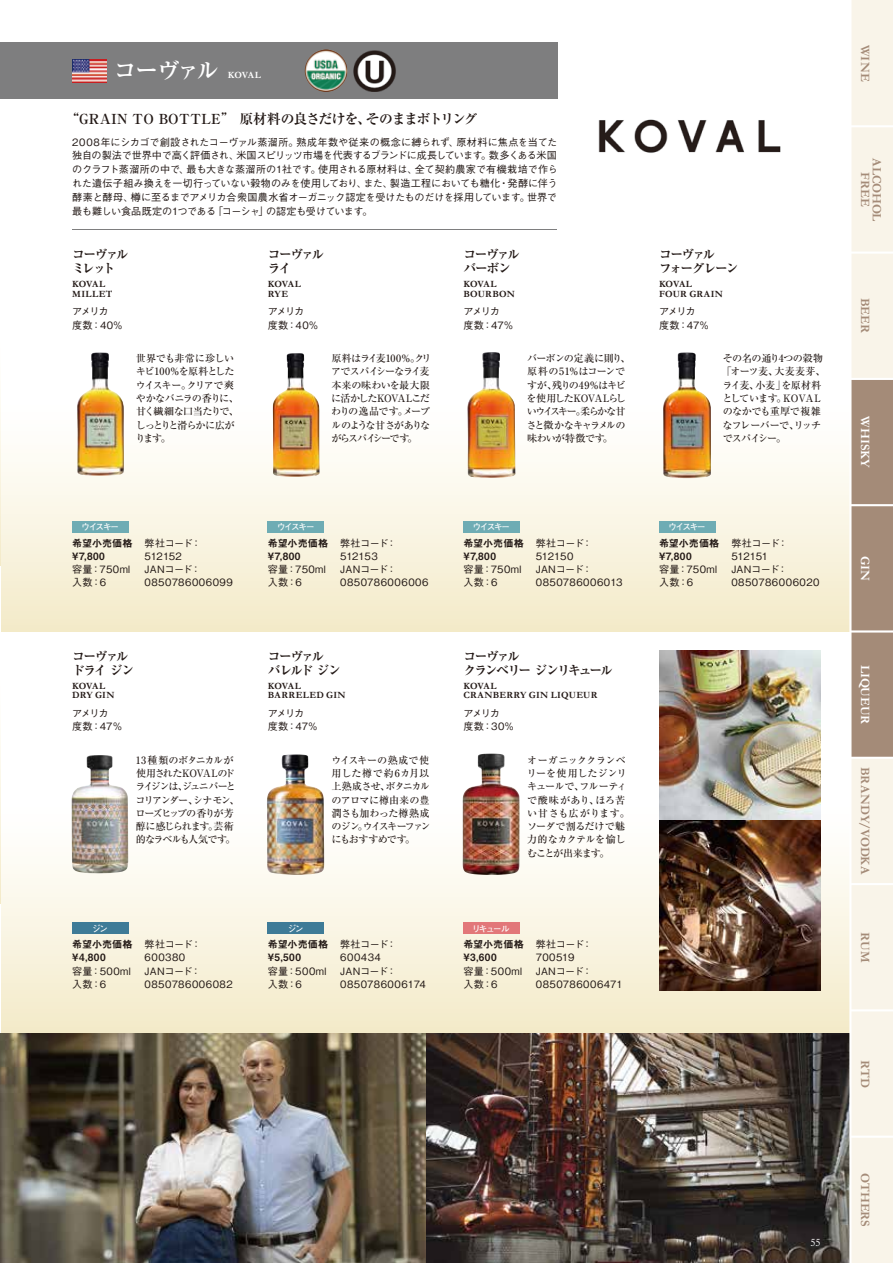
<style>
.page{position:relative;width:893px;height:1263px;background:#fff}
.page>*{position:absolute;margin:0;border:0;box-sizing:border-box;transform-origin:0 0}
.t1{font:700 23.4px "Ryumin Pro";letter-spacing:-.115em;color:#fff}
.t2{font:700 13.8px "Ryumin Pro";letter-spacing:-.02em;color:#221815}
.t3{font:700 expanded 12.75px/13.8px "Ryumin Pro";letter-spacing:-.13em;color:#221815}
.t4{font:700 12.75px/11.7px "Garamond";letter-spacing:-.005em;color:#a48b78;text-align:center}
.t5{font:700 12.75px "Garamond";letter-spacing:-.015em;color:#fff}
.t6{font:700 expanded 12.75px/13.8px "Ryumin Pro";letter-spacing:-.15em;color:#221815}
.t7{font:10.65px "Ro Garamond";color:#fff}
.t8{font:500 10.05px/13.4px "Gothic BBB Pro";letter-spacing:.015em;color:#221815}
.t9{font:500 10.05px/13.4px "Ryumin Pro";letter-spacing:-.07em;color:#221815}
.t10{font:10.05px/13.4px "Midashi Go Pr 6 MB31";letter-spacing:.005em;color:#221815}
.t11{font:500 10.05px/13.4px "Ryumin Pro";letter-spacing:-.11em;color:#221815}
.t12{font:500 10.05px/13.4px "Ryumin Pro";letter-spacing:-.025em;color:#221815}
.t13{font:500 10.05px/13.4px "Gothic BBB Pro";letter-spacing:.045em;color:#221815}
.t14{font:700 9.6px/9.6px "Garamond";letter-spacing:.02em;color:#221815}
.t15{font:700 9.6px "Garamond";color:#fff}
.t16{font:700 8.55px "Futo Go B101 Pro";letter-spacing:-.155em;color:#fff}
</style>
<div class="page">
<div style="left:0;top:289px;width:893px;height:342px;background:linear-gradient(to bottom,#fff,#f5eed1)"></div>
<div style="left:0;top:691px;width:893px;height:342px;background:linear-gradient(to bottom,#fff,#f5eed1)"></div>
<hr style="left:0;top:903px;width:1px;height:360px;background:#fff">
<svg style="left:0;top:565px;width:1px;height:339px"></svg>
<svg style="left:0;top:227px;width:1px;height:339px"></svg>
<div style="left:72px;top:923px;width:56px;height:11px;background:#3e7b97"></div>
<div style="left:268px;top:923px;width:56px;height:11px;background:#3e7b97"></div>
<div style="left:463px;top:923px;width:57px;height:11px;background:#e27779"></div>
<div style="left:0;top:43px;width:557px;height:56px;background:#7e7e7f"></div>
<hr style="left:72px;top:229px;width:485px;height:1px;background:#7e7e7f">
<div style="left:72px;top:521px;width:56px;height:11px;background:#6eacb4"></div>
<div style="left:268px;top:521px;width:56px;height:11px;background:#6eacb4"></div>
<div style="left:463px;top:521px;width:57px;height:11px;background:#6eacb4"></div>
<div style="left:659px;top:521px;width:56px;height:11px;background:#6eacb4"></div>
<img style="left:0;top:1033px;width:849px;height:230px">
<img style="left:353px;top:50px;width:43px;height:41px">
<img style="left:305px;top:49px;width:42px;height:43px;border-radius:21px">
<img style="left:598px;top:119px;width:183px;height:34px">
<img style="left:72px;top:59px;width:34px;height:23px">
<img style="left:77px;top:353px;width:47px;height:123px">
<img style="left:273px;top:353px;width:47px;height:124px">
<img style="left:467px;top:352px;width:48px;height:126px">
<img style="left:663px;top:352px;width:48px;height:126px">
<img style="left:72px;top:755px;width:56px;height:118px">
<img style="left:267px;top:754px;width:57px;height:121px">
<img style="left:463px;top:753px;width:57px;height:122px">
<img style="left:659px;top:651px;width:162px;height:340px">
<div style="left:850px;top:0;width:43px;height:126px;background:#f9f4e9"></div>
<div style="left:850px;top:126px;width:43px;height:127px;background:#f9f4e9"></div>
<div style="left:850px;top:253px;width:43px;height:126px;background:#f9f4e9"></div>
<div style="left:850px;top:379px;width:43px;height:126px;background:#a48b78"></div>
<div style="left:850px;top:505px;width:43px;height:126px;background:#a48b78"></div>
<div style="left:850px;top:631px;width:43px;height:127px;background:#a48b78"></div>
<div style="left:850px;top:758px;width:43px;height:126px;background:#f9f4e9"></div>
<div style="left:850px;top:884px;width:43px;height:126px;background:#f9f4e9"></div>
<div style="left:850px;top:1010px;width:43px;height:127px;background:#f9f4e9"></div>
<div style="left:850px;top:1137px;width:43px;height:126px;background:#f9f4e9"></div>
<hr style="left:850px;top:125px;width:43px;height:2px;background:#fff">
<hr style="left:850px;top:252px;width:43px;height:2px;background:#fff">
<hr style="left:850px;top:378px;width:43px;height:2px;background:#fff">
<hr style="left:850px;top:504px;width:43px;height:2px;background:#fff">
<hr style="left:850px;top:630px;width:43px;height:2px;background:#fff">
<hr style="left:850px;top:757px;width:43px;height:2px;background:#fff">
<hr style="left:850px;top:883px;width:43px;height:2px;background:#fff">
<hr style="left:850px;top:1009px;width:43px;height:2px;background:#fff">
<hr style="left:850px;top:1135px;width:43px;height:3px;background:#fff">
<hr style="left:849px;top:0;width:2px;height:1263px;background:#fff">
<h1 class="t1" style="left:113px;top:52px;width:107px">コーヴァル</h1>
<p class="t15" style="left:228px;top:68px;width:34px">KOVAL</p>
<h2 class="t2" style="left:65px;top:108px;width:414px">“GRAIN TO BOTTLE” 原材料の良さだけを、そのままボトリング</h2>
<p class="t8" style="left:72px;top:134px;width:487px;line-height:13.8px;text-align:justify">2008年にシカゴで創設されたコーヴァル蒸溜所。熟成年数や従来の概念に縛られず、原材料に焦点を当てた独自の製法で世界中で高く評価され、米国スピリッツ市場を代表するブランドに成長しています。数多くある米国のクラフト蒸溜所の中で、最も大きな蒸溜所の1社です。使用される原材料は、全て契約農家で有機栽培で作られた遺伝子組み換えを一切行っていない穀物のみを使用しており、また、製造工程においても糖化・発酵に伴う酵素と酵母、樽に至るまでアメリカ合衆国農水省オーガニック認定を受けたものだけを採用しています。世界で最も難しい食品既定の1つである「コーシャ」の認定も受けています。</p>
<p class="t6" style="left:72px;top:247px;width:58px">コーヴァルミレット</p>
<p class="t14" style="left:72px;top:279px;width:42px">KOVAL<br>MILLET</p>
<p class="t8" style="left:72px;top:304px;width:52px">アメリカ<br>度数：40%</p>
<p class="t9" style="left:136px;top:351px;width:105px">世界でも非常に珍しいキビ100％を原料としたウイスキー。クリアで爽やかなバニラの香りに、甘く繊細な口当たりで、しっとりと滑らかに広がります。</p>
<p class="t16" style="left:82px;top:520px;width:39px">ウイスキー</p>
<p class="t10" style="left:72px;top:536px;width:62px">希望小売価格¥7,800</p>
<p class="t8" style="left:72px;top:561px;width:60px">容量：750ml入数：6</p>
<p class="t8" style="left:145px;top:535px;width:90px">弊社コード：<br>512152<br>JANコード：<br>0850786006099</p>
<p class="t3" style="left:72px;top:648px;width:64px">コーヴァルドライ ジン</p>
<p class="t14" style="left:72px;top:681px;width:44px">KOVAL<br>DRY GIN</p>
<p class="t8" style="left:72px;top:705px;width:51px">アメリカ<br>度数：47%</p>
<p class="t11" style="left:136px;top:752px;width:106px">13種類のボタニカルが使用されたKOVALのドライジンは、ジュニパーとコリアンダー、シナモン、ローズヒップの香りが芳醇に感じられます。芸術的なラベルも人気です。</p>
<p class="t16" style="left:92px;top:922px;width:17px">ジン</p>
<p class="t10" style="left:72px;top:937px;width:62px">希望小売価格¥4,800</p>
<p class="t8" style="left:72px;top:963px;width:60px">容量：500ml入数：6</p>
<p class="t13" style="left:145px;top:936px;width:90px">弊社コード：<br>600380<br>JANコード：<br>0850786006082</p>
<p class="t3" style="left:268px;top:247px;width:58px">コーヴァルライ</p>
<p class="t14" style="left:268px;top:279px;width:34px">KOVAL<br>RYE</p>
<p class="t8" style="left:268px;top:304px;width:52px">アメリカ<br>度数：40%</p>
<p class="t9" style="left:331px;top:351px;width:102px">原料はライ麦100%。クリアでスパイシーなライ麦本来の味わいを最大限に活かしたKOVALこだわりの逸品です。メープルのような甘さがありながらスパイシーです。</p>
<p class="t16" style="left:277px;top:520px;width:39px">ウイスキー</p>
<p class="t10" style="left:268px;top:536px;width:62px">希望小売価格¥7,800</p>
<p class="t8" style="left:268px;top:561px;width:60px">容量：750ml入数：6</p>
<p class="t8" style="left:340px;top:535px;width:90px">弊社コード：<br>512153<br>JANコード：<br>0850786006006</p>
<p class="t3" style="left:268px;top:648px;width:74px">コーヴァル<br>バレルド ジン</p>
<p class="t14" style="left:268px;top:681px;width:79px">KOVAL<br>BARRELED GIN</p>
<p class="t8" style="left:268px;top:705px;width:51px">アメリカ<br>度数：47%</p>
<p class="t9" style="left:331px;top:752px;width:101px;text-align:justify">ウイスキーの熟成で使用した樽で約6カ月以上熟成させ、ボタニカルのアロマに樽由来の豊潤さも加わった樽熟成のジン。ウイスキーファンにもおすすめです。</p>
<p class="t16" style="left:288px;top:922px;width:17px">ジン</p>
<p class="t10" style="left:268px;top:937px;width:62px">希望小売価格¥5,500</p>
<p class="t8" style="left:268px;top:963px;width:60px">容量：500ml入数：6</p>
<p class="t8" style="left:340px;top:936px;width:87px">弊社コード：<br>600434<br>JANコード：<br>0850786006174</p>
<p class="t3" style="left:463px;top:247px;width:58px">コーヴァルバーボン</p>
<p class="t14" style="left:463px;top:279px;width:53px">KOVAL<br>BOURBON</p>
<p class="t8" style="left:463px;top:304px;width:51px">アメリカ<br>度数：47%</p>
<p class="t9" style="left:527px;top:351px;width:105px">バーボンの定義に則り、原料の51%はコーンですが、残りの49%はキビを使用したKOVALらしいウイスキー。柔らかな甘さと微かなキャラメルの味わいが特徴です。</p>
<p class="t16" style="left:473px;top:520px;width:39px">ウイスキー</p>
<p class="t10" style="left:463px;top:536px;width:62px">希望小売価格¥7,800</p>
<p class="t8" style="left:463px;top:561px;width:60px">容量：750ml入数：6</p>
<p class="t8" style="left:536px;top:535px;width:88px">弊社コード：<br>512150<br>JANコード：<br>0850786006013</p>
<p class="t3" style="left:463px;top:648px;width:151px">コーヴァル<br>クランベリー ジンリキュール</p>
<p class="t14" style="left:463px;top:681px;width:136px">KOVAL<br>CRANBERRY GIN LIQUEUR</p>
<p class="t8" style="left:463px;top:705px;width:52px">アメリカ<br>度数：30%</p>
<p class="t12" style="left:527px;top:752px;width:104px">オーガニッククランベリーを使用したジンリキュールで、フルーティで酸味があり、ほろ苦い甘さも広がります。ソーダで割るだけで魅力的なカクテルを愉しむことが出来ます。</p>
<p class="t16" style="left:472px;top:922px;width:39px">リキュール</p>
<p class="t10" style="left:463px;top:937px;width:62px">希望小売価格¥3,600</p>
<p class="t8" style="left:463px;top:963px;width:60px">容量：500ml入数：6</p>
<p class="t8" style="left:536px;top:936px;width:89px">弊社コード：<br>700519<br>JANコード：<br>0850786006471</p>
<p class="t3" style="left:659px;top:247px;width:81px">コーヴァル<br>フォーグレーン</p>
<p class="t14" style="left:659px;top:279px;width:65px">KOVAL<br>FOUR GRAIN</p>
<p class="t8" style="left:659px;top:304px;width:51px">アメリカ<br>度数：47%</p>
<p class="t9" style="left:722px;top:351px;width:106px">その名の通り4つの穀物「オーツ麦、大麦麦芽、ライ麦、小麦」を原材料としています。KOVALのなかでも重厚で複雑なフレーバーで、リッチでスパイシー。</p>
<p class="t16" style="left:668px;top:520px;width:39px">ウイスキー</p>
<p class="t10" style="left:659px;top:536px;width:62px">希望小売価格¥7,800</p>
<p class="t8" style="left:659px;top:561px;width:60px">容量：750ml入数：6</p>
<p class="t8" style="left:731px;top:535px;width:90px">弊社コード：<br>512151<br>JANコード：<br>0850786006020</p>
<p class="t7" style="left:810px;top:1236px;width:12px">55</p>
<p class="t4" style="left:871px;top:45px;width:38px;rotate:90deg">WINE</p>
<p class="t4" style="left:883px;top:158px;width:65px;rotate:90deg">ALCOHOL<br>FREE</p>
<p class="t4" style="left:871px;top:298px;width:37px;rotate:90deg">BEER</p>
<p class="t5" style="left:874px;top:416px;width:54px;rotate:90deg">WHISKY</p>
<p class="t5" style="left:874px;top:556px;width:27px;rotate:90deg">GIN</p>
<p class="t5" style="left:874px;top:665px;width:61px;rotate:90deg">LIQUEUR</p>
<p class="t4" style="left:871px;top:767px;width:109px;rotate:90deg">BRANDY/VODKA</p>
<p class="t4" style="left:871px;top:932px;width:31px;rotate:90deg">RUM</p>
<p class="t4" style="left:871px;top:1059px;width:29px;rotate:90deg">RTD</p>
<p class="t4" style="left:871px;top:1172px;width:56px;rotate:90deg">OTHERS</p>
</div>
